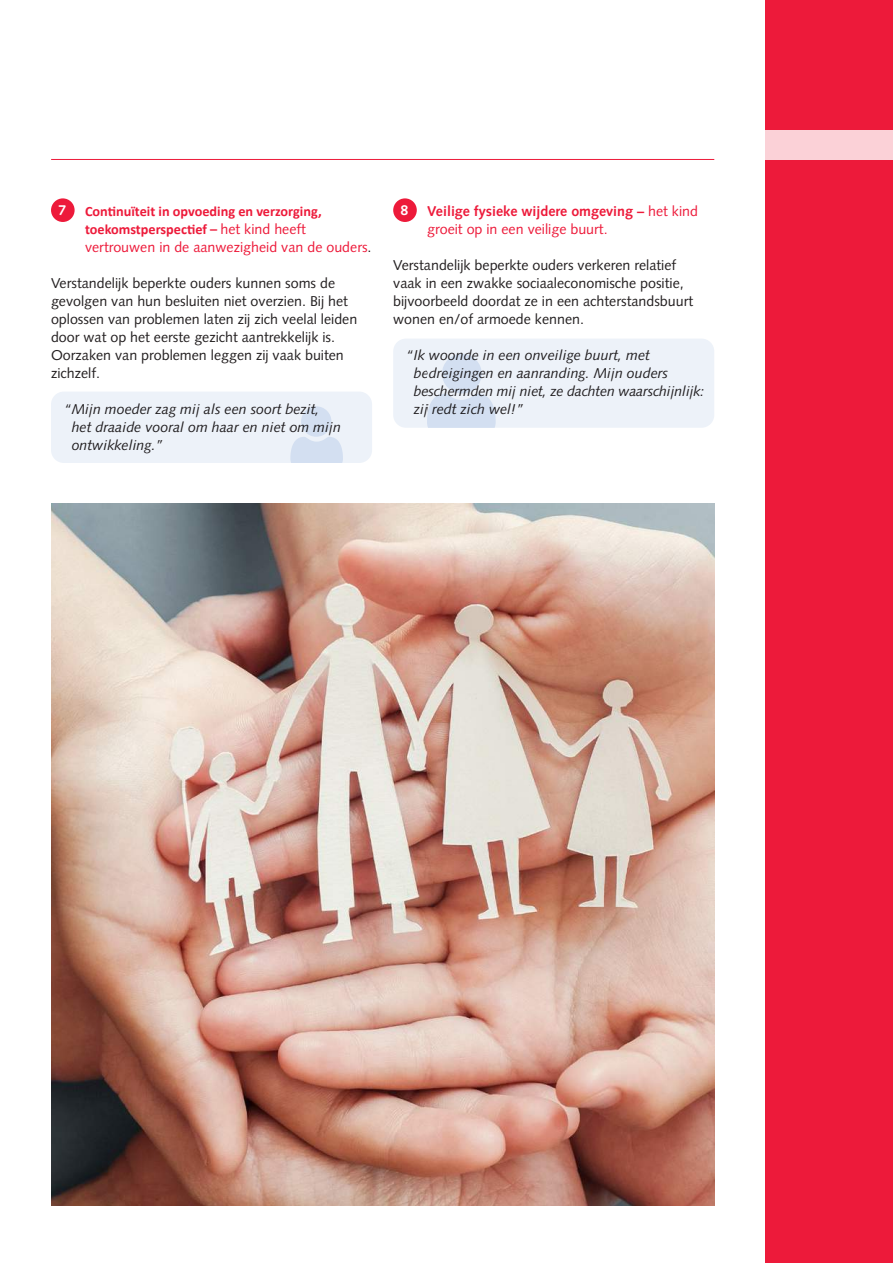
<style>
.page{position:relative;width:893px;height:1263px;background:#fff}
.page>*{position:absolute;margin:0;border:0;box-sizing:border-box;transform-origin:0 0}
.t1{font:14.25px/18px "Syntax LT Std";color:#231f20}
.t2{font:italic 14.25px/18px "Syntax LT Std";color:#231f20}
.t3{font:14.25px/18px "Syntax LT Std";color:#ed1a3a}
.t4{font:700 14.25px/18px "Calibri";color:#ed1a3a}
.t5{font:700 14.25px "Syntax LT Std";color:#fff}
.s1{font-family:"Syntax LT Std";font-weight:400}
.s2{color:#231f20}
.s3{font-weight:700}
</style>
<div class="page">
<div style="left:765px;top:0;width:128px;height:1263px;background:#ed1a3a"></div>
<div style="left:765px;top:130px;width:128px;height:29px;background:#fbd1d7"></div>
<div style="left:51px;top:198px;width:24px;height:24px;background:#ed1a3a;border-radius:50%"></div>
<div style="left:393px;top:198px;width:24px;height:24px;background:#ed1a3a;border-radius:50%"></div>
<hr style="left:51px;top:159px;width:663px;height:1px;background:#ed1a3a">
<img style="left:51px;top:504px;width:663px;height:702px">
<div style="left:51px;top:392px;width:321px;height:71px;background:#edf2f9;border-radius:13px"></div>
<div style="left:393px;top:339px;width:321px;height:89px;background:#edf2f9;border-radius:13px"></div>
<svg style="left:427px;top:354px;width:69px;height:74px"></svg>
<svg style="left:290px;top:406px;width:53px;height:57px"></svg>
<p class="t5" style="left:58px;top:202px;width:9px">7</p>
<p class="t4" style="left:85px;top:201px;width:238px">Continuïteit in opvoeding en verzorging, toekomstperspectief – <span class="s1">het kind heeft</span></p>
<p class="t3" style="left:85px;top:238px;width:288px">vertrouwen in de aanwezigheid van de ouders<span class="s2">.</span></p>
<p class="t1" style="left:51px;top:274px;width:308px">Verstandelijk beperkte ouders kunnen soms de gevolgen van hun besluiten niet overzien. Bij het oplossen van problemen laten zij zich veelal leiden door wat op het eerste gezicht aantrekkelijk is.<br>Oorzaken van problemen leggen zij vaak buiten zichzelf.</p>
<p class="t2" style="left:72px;top:400px;width:271px;text-indent:-8px">“Mijn moeder zag mij als een soort bezit, het draaide vooral om haar en niet om mijn ontwikkeling.”</p>
<p class="t5" style="left:401px;top:202px;width:9px">8</p>
<p class="t3" style="left:427px;top:202px;width:272px"><span class="s3">Veilige fysieke wijdere omgeving –</span> het kind groeit op in een veilige buurt.</p>
<p class="t1" style="left:393px;top:256px;width:301px">Verstandelijk beperkte ouders verkeren relatief vaak in een zwakke sociaaleconomische positie, bijvoorbeeld doordat ze in een achterstandsbuurt wonen en/of armoede kennen.</p>
<p class="t2" style="left:414px;top:346px;width:292px;text-indent:-8px">“Ik woonde in een onveilige buurt, met bedreigingen en aanranding. Mijn ouders beschermden mij niet, ze dachten waarschijnlijk: zij redt zich wel!”</p>
</div>
